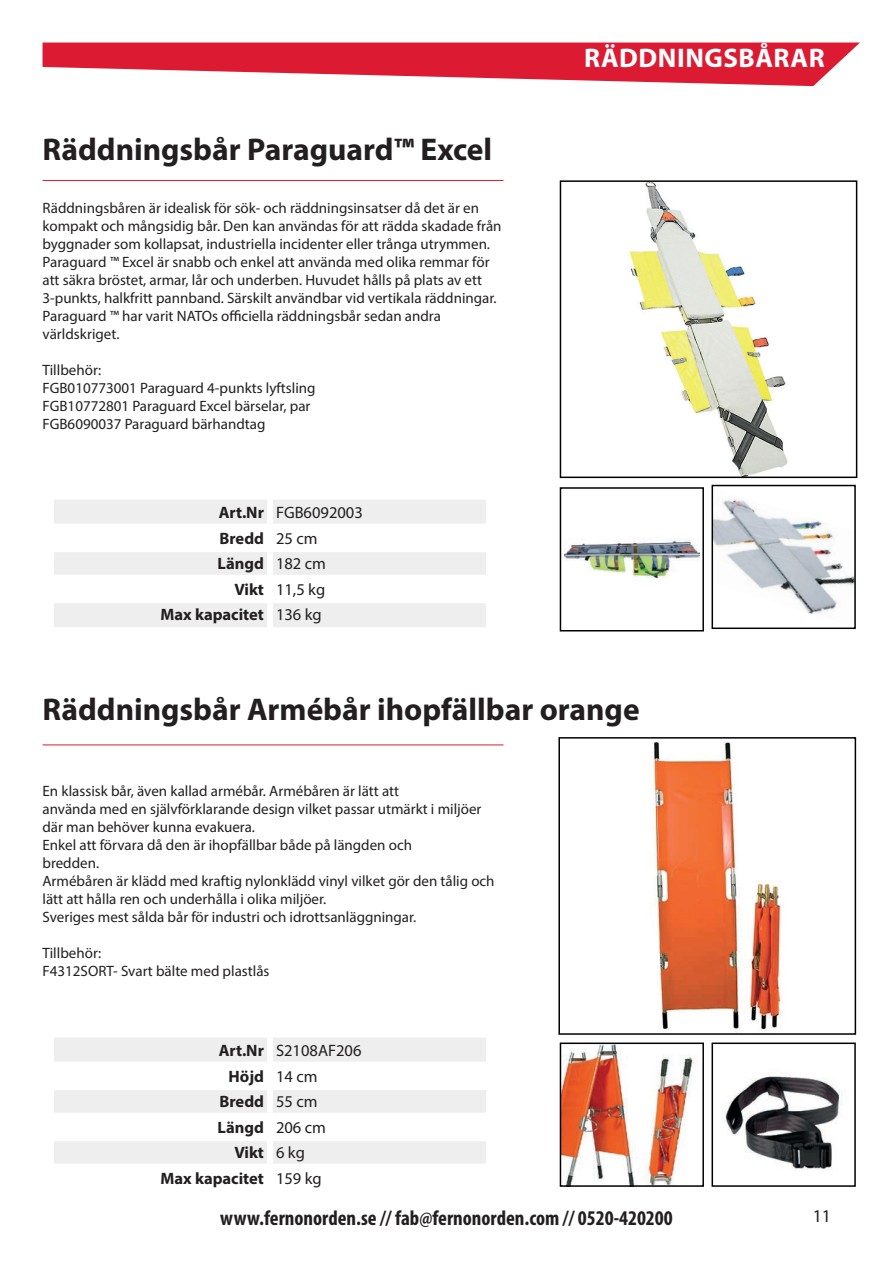
<style>
.page{position:relative;width:893px;height:1263px;background:#fff}
.page>*{position:absolute;margin:0;border:0;box-sizing:border-box;transform-origin:0 0}
.t1{font:700 31.5px "Myriad Pro";color:#231f20}
.t2{font:700 27px "Myriad Pro";letter-spacing:.02em;color:#fff}
.t3{font:700 condensed 21px "Myriad Pro";color:#231f20}
.t4{font:18px "Myriad Pro";color:#231f20}
.t5{font:700 16.5px "Myriad Pro";color:#231f20}
.t6{font:16.5px "Myriad Pro";color:#231f20}
.t7{font:15px/18px "Myriad Pro";color:#231f20}
.s1{font-weight:700}
.s2{font-weight:400}
</style>
<div class="page">
<svg style="left:43px;top:43px;width:817px;height:43px"></svg>
<hr style="left:43px;top:180px;width:460px;height:1px;background:#dc1a32">
<img style="left:629px;top:183px;width:159px;height:292px">
<div style="left:560px;top:180px;width:297px;height:298px;border:2px solid #000"></div>
<img style="left:564px;top:538px;width:135px;height:41px">
<div style="left:560px;top:487px;width:144px;height:144px;border:2px solid #000"></div>
<img style="left:714px;top:498px;width:139px;height:116px">
<div style="left:711px;top:485px;width:145px;height:144px;border:2px solid #000"></div>
<hr style="left:43px;top:744px;width:460px;height:1px;background:#dc1a32">
<img style="left:652px;top:741px;width:130px;height:290px">
<div style="left:558px;top:737px;width:298px;height:298px;border:2px solid #000"></div>
<img style="left:563px;top:1045px;width:130px;height:139px">
<div style="left:560px;top:1042px;width:144px;height:145px;border:2px solid #000"></div>
<svg style="left:54px;top:500px;width:432px;height:127px;fill:#eeeeef"></svg>
<div style="left:267px;top:500px;width:6px;height:24px;background:#fff"></div>
<div style="left:267px;top:527px;width:6px;height:22px;background:#fff"></div>
<div style="left:267px;top:552px;width:6px;height:23px;background:#fff"></div>
<div style="left:267px;top:578px;width:6px;height:22px;background:#fff"></div>
<div style="left:267px;top:603px;width:6px;height:24px;background:#fff"></div>
<hr style="left:54px;top:524px;width:216px;height:3px;background:#fff">
<hr style="left:270px;top:524px;width:216px;height:3px;background:#fff">
<hr style="left:54px;top:549px;width:216px;height:3px;background:#fff">
<hr style="left:270px;top:549px;width:216px;height:3px;background:#fff">
<hr style="left:54px;top:575px;width:216px;height:3px;background:#fff">
<hr style="left:270px;top:575px;width:216px;height:3px;background:#fff">
<hr style="left:54px;top:600px;width:216px;height:3px;background:#fff">
<hr style="left:270px;top:600px;width:216px;height:3px;background:#fff">
<svg style="left:54px;top:1038px;width:432px;height:126px;fill:#eeeeef"></svg>
<div style="left:267px;top:1037px;width:6px;height:24px;background:#fff"></div>
<div style="left:267px;top:1064px;width:6px;height:23px;background:#fff"></div>
<div style="left:267px;top:1090px;width:6px;height:23px;background:#fff"></div>
<div style="left:267px;top:1116px;width:6px;height:22px;background:#fff"></div>
<div style="left:267px;top:1141px;width:6px;height:23px;background:#fff"></div>
<hr style="left:54px;top:1061px;width:216px;height:3px;background:#fff">
<hr style="left:270px;top:1061px;width:216px;height:3px;background:#fff">
<hr style="left:54px;top:1087px;width:216px;height:3px;background:#fff">
<hr style="left:270px;top:1087px;width:216px;height:3px;background:#fff">
<hr style="left:54px;top:1113px;width:216px;height:3px;background:#fff">
<hr style="left:270px;top:1113px;width:216px;height:3px;background:#fff">
<hr style="left:54px;top:1138px;width:216px;height:3px;background:#fff">
<hr style="left:270px;top:1138px;width:216px;height:3px;background:#fff">
<img style="left:722px;top:1072px;width:121px;height:98px">
<div style="left:711px;top:1042px;width:145px;height:145px;border:2px solid #000"></div>
<h1 class="t1" style="left:43px;top:129px;width:451px">Räddningsbår Paraguard™ Excel</h1>
<p class="t7" style="left:43px;top:199px;width:461px">Räddningsbåren är idealisk för sök- och räddningsinsatser då det är en kompakt och mångsidig bår. Den kan användas för att rädda skadade från byggnader som kollapsat, industriella incidenter eller trånga utrymmen.<br>Paraguard ™ Excel är snabb och enkel att använda med olika remmar för att säkra bröstet, armar, lår och underben. Huvudet hålls på plats av ett 3-punkts, halkfritt pannband. Särskilt användbar vid vertikala räddningar.<br>Paraguard ™ har varit NATOs officiella räddningsbår sedan andra världskriget.</p>
<p class="t7" style="left:43px;top:361px;width:275px">Tillbehör:<br>FGB010773001 Paraguard 4-punkts lyftsling FGB10772801 Paraguard Excel bärselar, par FGB6090037 Paraguard bärhandtag</p>
<p class="t6" style="left:219px;top:502px;width:146px"><span class="s1">Art.Nr</span> FGB6092003</p>
<p class="t5" style="left:220px;top:527px;width:100px">Bredd <span class="s2">25 cm</span></p>
<p class="t5" style="left:218px;top:553px;width:110px">Längd <span class="s2">182 cm</span></p>
<p class="t6" style="left:234px;top:579px;width:92px"><span class="s1">Vikt</span> 11,5 kg</p>
<p class="t5" style="left:160px;top:604px;width:163px">Max kapacitet <span class="s2">136 kg</span></p>
<h2 class="t2" style="left:584px;top:40px;width:242px">RÄDDNINGSBÅRAR</h2>
<h1 class="t1" style="left:43px;top:689px;width:599px">Räddningsbår Armébår ihopfällbar orange</h1>
<p class="t7" style="left:43px;top:781px;width:454px">En klassisk bår, även kallad armébår. Armébåren är lätt att<br>använda med en självförklarande design vilket passar utmärkt i miljöer där man behöver kunna evakuera.<br>Enkel att förvara då den är ihopfällbar både på längden och<br>bredden.<br>Armébåren är klädd med kraftig nylonklädd vinyl vilket gör den tålig och lätt att hålla ren och underhålla i olika miljöer.<br>Sveriges mest sålda bår för industri och idrottsanläggningar.</p>
<p class="t7" style="left:43px;top:943px;width:229px">Tillbehör:<br>F4312SORT- Svart bälte med plastlås</p>
<p class="t6" style="left:219px;top:1040px;width:144px"><span class="s1">Art.Nr</span> S2108AF206</p>
<p class="t5" style="left:229px;top:1065px;width:91px">Höjd <span class="s2">14 cm</span></p>
<p class="t5" style="left:220px;top:1091px;width:100px">Bredd <span class="s2">55 cm</span></p>
<p class="t5" style="left:218px;top:1116px;width:110px">Längd <span class="s2">206 cm</span></p>
<p class="t5" style="left:234px;top:1142px;width:72px">Vikt <span class="s2">6 kg</span></p>
<p class="t5" style="left:160px;top:1167px;width:163px">Max kapacitet <span class="s2">159 kg</span></p>
<h3 class="t3" style="left:220px;top:1204px;width:454px">www.fernonorden.se // fab@fernonorden.com // 0520-420200</h3>
<p class="t4" style="left:813px;top:1205px;width:20px">11</p>
</div>
